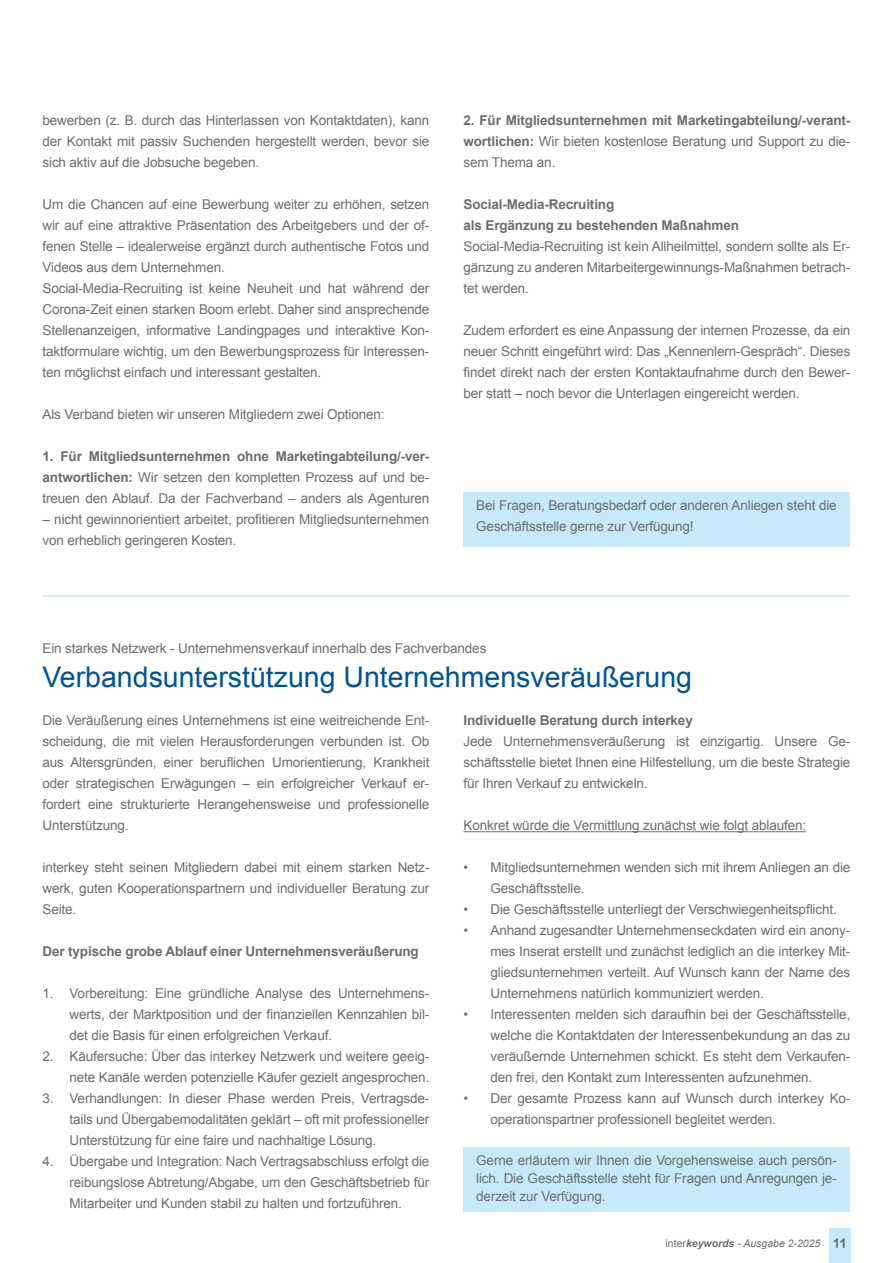
<style>
.page{position:relative;width:893px;height:1263px;background:#fff}
.page>*{position:absolute;margin:0;border:0;box-sizing:border-box;transform-origin:0 0}
.t1{font:28.5px "Arial";color:#005495}
.t2{font:13.5px/21px "Arial";letter-spacing:-.01em;color:#6c6d70;text-align:justify}
.t3{font:700 13.5px/21px "Arial";letter-spacing:-.01em;color:#6c6d70;text-align:justify}
.t4{font:italic 10.5px "Arial";color:#6c6d70}
.s1{font-weight:700}
.s2{font-weight:400}
.s3{font-style:normal}
.s4{font-weight:700;font-style:normal;font-size:13.5px}
</style>
<div class="page">
<div style="left:829px;top:1228px;width:21px;height:35px;background:#c6eafa"></div>
<div style="left:463px;top:1148px;width:387px;height:64px;background:#c6eafa"></div>
<hr style="left:463px;top:831px;width:343px;height:1px;background:#6c6d70">
<hr style="left:43px;top:595px;width:807px;height:2px;background:#c6eafa">
<div style="left:463px;top:492px;width:387px;height:55px;background:#c6eafa"></div>
<p class="t2" style="left:43px;top:110px;width:388px">bewerben (z. B. durch das Hinterlassen von Kontaktdaten), kann der Kontakt mit passiv Suchenden hergestellt werden, bevor sie sich aktiv auf die Jobsuche begeben.</p>
<p class="t2" style="left:43px;top:194px;width:388px">Um die Chancen auf eine Bewerbung weiter zu erhöhen, setzen wir auf eine attraktive Präsentation des Arbeitgebers und der of&shy;fenen Stelle – idealerweise ergänzt durch authentische Fotos und Videos aus dem Unternehmen.</p>
<p class="t2" style="left:43px;top:278px;width:388px">Social-Media-Recruiting ist keine Neuheit und hat während der Corona-Zeit einen starken Boom erlebt. Daher sind ansprechende Stellenanzeigen, informative Landingpages und interaktive Kon&shy;taktformulare wichtig, um den Bewerbungsprozess für Interessen&shy;ten möglichst einfach und interessant gestalten.</p>
<p class="t2" style="left:43px;top:404px;width:344px">Als Verband bieten wir unseren Mitgliedern zwei Optionen:</p>
<p class="t2" style="left:43px;top:446px;width:388px"><span class="s1">1. Für Mitgliedsunternehmen ohne Marketingabteilung/-ver&shy;antwortlichen:</span> Wir setzen den kompletten Prozess auf und be&shy;treuen den Ablauf. Da der Fachverband – anders als Agenturen</p>
<p class="t2" style="left:43px;top:509px;width:388px">– nicht gewinnorientiert arbeitet, profitieren Mitgliedsunternehmen von erheblich geringeren Kosten.</p>
<p class="t3" style="left:463px;top:110px;width:388px">2. Für Mitgliedsunternehmen mit Marketingabteilung/-verant&shy;wortlichen: <span class="s2">Wir bieten kostenlose Beratung und Support zu die&shy;sem Thema an.</span></p>
<p class="t3" style="left:463px;top:194px;width:152px">Social-Media-Recruiting</p>
<p class="t3" style="left:463px;top:215px;width:277px">als Ergänzung zu bestehenden Maßnahmen</p>
<p class="t2" style="left:463px;top:236px;width:388px">Social-Media-Recruiting ist kein Allheilmittel, sondern sollte als Er&shy;gänzung zu anderen Mitarbeitergewinnungs-Maßnahmen betrach&shy;tet werden.</p>
<p class="t2" style="left:463px;top:320px;width:388px">Zudem erfordert es eine Anpassung der internen Prozesse, da ein neuer Schritt eingeführt wird: Das „Kennenlern-Gespräch“. Dieses findet direkt nach der ersten Kontaktaufnahme durch den Bewer&shy;ber statt – noch bevor die Unterlagen eingereicht werden.</p>
<p class="t2" style="left:476px;top:495px;width:362px">Bei Fragen, Beratungsbedarf oder anderen Anliegen steht die<br>Geschäftsstelle gerne zur Verfügung!</p>
<p class="t2" style="left:43px;top:638px;width:445px">Ein starkes Netzwerk - Unternehmensverkauf innerhalb des Fachverbandes</p>
<p class="t1" style="left:43px;top:658px;width:651px">Verbandsunterstützung Unternehmensveräußerung</p>
<p class="t2" style="left:43px;top:710px;width:388px">Die Veräußerung eines Unternehmens ist eine weitreichende Ent&shy;scheidung, die mit vielen Herausforderungen verbunden ist. Ob aus Altersgründen, einer beruflichen Umorientierung, Krankheit oder strategischen Erwägungen – ein erfolgreicher Verkauf er&shy;fordert eine strukturierte Herangehensweise und professionelle Unterstützung.</p>
<p class="t2" style="left:43px;top:857px;width:388px">interkey steht seinen Mitgliedern dabei mit einem starken Netz&shy;werk, guten Kooperationspartnern und individueller Beratung zur Seite.</p>
<p class="t3" style="left:43px;top:941px;width:378px">Der typische grobe Ablauf einer Unternehmensveräußerung</p>
<p class="t2" style="left:70px;top:983px;width:361px;text-indent:-27px">1. Vorbereitung: Eine gründliche Analyse des Unternehmens&shy;werts, der Marktposition und der finanziellen Kennzahlen bil&shy;det die Basis für einen erfolgreichen Verkauf.</p>
<p class="t2" style="left:43px;top:1046px;width:388px;text-align:right">2. Käufersuche: Über das interkey Netzwerk und weitere geeig&shy;nete Kanäle werden potenzielle Käufer gezielt angesprochen.</p>
<p class="t2" style="left:70px;top:1088px;width:361px;text-indent:-27px">3. Verhandlungen: In dieser Phase werden Preis, Vertragsde&shy;tails und Übergabemodalitäten geklärt – oft mit professioneller Unterstützung für eine faire und nachhaltige Lösung.</p>
<p class="t2" style="left:70px;top:1151px;width:361px;text-indent:-27px">4. Übergabe und Integration: Nach Vertragsabschluss erfolgt die reibungslose Abtretung/Abgabe, um den Geschäftsbetrieb für Mitarbeiter und Kunden stabil zu halten und fortzuführen.</p>
<p class="t3" style="left:463px;top:710px;width:231px">Individuelle Beratung durch interkey</p>
<p class="t2" style="left:463px;top:731px;width:388px">Jede Unternehmensveräußerung ist einzigartig. Unsere Ge&shy;schäftsstelle bietet Ihnen eine Hilfestellung, um die beste Strategie für Ihren Verkauf zu entwickeln.</p>
<p class="t2" style="left:463px;top:815px;width:344px">Konkret würde die Vermittlung zunächst wie folgt ablaufen:</p>
<p class="t2" style="left:490px;top:857px;width:361px;text-indent:-27px">• Mitgliedsunternehmen wenden sich mit ihrem Anliegen an die<br>Geschäftsstelle.</p>
<p class="t2" style="left:463px;top:899px;width:375px">• Die Geschäftsstelle unterliegt der Verschwiegenheitspflicht.</p>
<p class="t2" style="left:490px;top:920px;width:361px;text-indent:-27px">• Anhand zugesandter Unternehmenseckdaten wird ein anony&shy;mes Inserat erstellt und zunächst lediglich an die interkey Mit&shy;gliedsunternehmen verteilt. Auf Wunsch kann der Name des Unternehmens natürlich kommuniziert werden.</p>
<p class="t2" style="left:490px;top:1004px;width:361px;text-indent:-27px">• Interessenten melden sich daraufhin bei der Geschäftsstelle, welche die Kontaktdaten der Interessenbekundung an das zu veräußernde Unternehmen schickt. Es steht dem Verkaufen&shy;den frei, den Kontakt zum Interessenten aufzunehmen.</p>
<p class="t2" style="left:490px;top:1088px;width:361px;text-indent:-27px">• Der gesamte Prozess kann auf Wunsch durch interkey Ko&shy;operationspartner professionell begleitet werden.</p>
<p class="t2" style="left:476px;top:1152px;width:362px;line-height:18px">Gerne erläutern wir Ihnen die Vorgehensweise auch persön&shy;lich. Die Geschäftsstelle steht für Fragen und Anregungen je&shy;derzeit zur Verfügung.</p>
<p class="t4" style="left:666px;top:1236px;width:183px"><span class="s3">inter</span><span class="s1">keywords</span> - Ausgabe 2-2025 <span class="s4">11</span></p>
</div>
